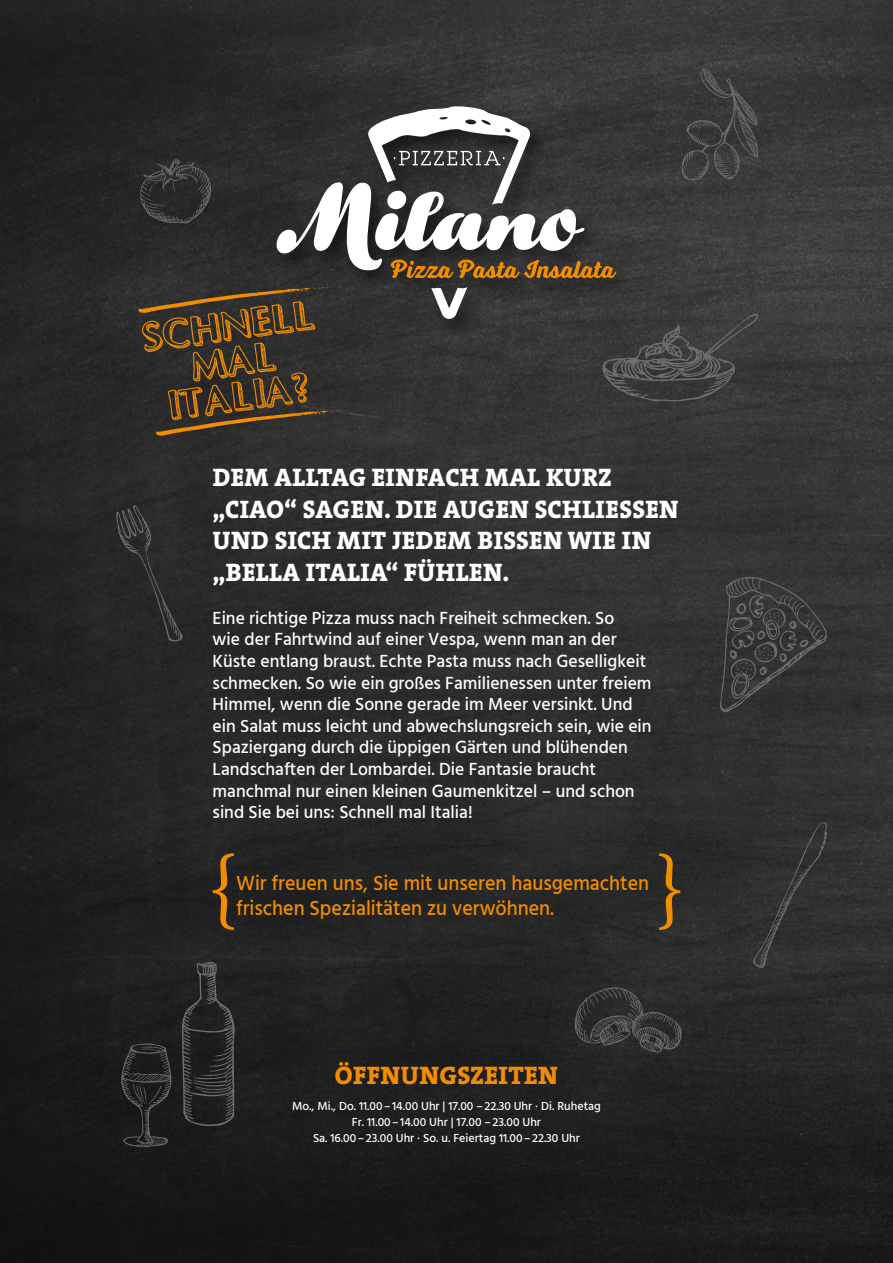
<style>
.page{position:relative;width:893px;height:1263px;background:#fff}
.page>*{position:absolute;margin:0;border:0;box-sizing:border-box;transform-origin:0 0}
.t1{font:800 25.5px/31.5px "The Serif B W8";letter-spacing:.015em;color:#fff}
.t2{font:800 25.5px "The Serif B W8";letter-spacing:.015em;color:#f28d00}
.t3{font:500 21px/25.2px "Hind";color:#f28d00;scale:.95 1}
.t4{font:500 18px/21.6px "Hind";color:#fff}
.t5{font:500 12px/15.8px "Hind";color:#fff;text-align:center}
</style>
<div class="page">
<img style="left:0;top:0;width:893px;height:1263px">
<svg style="left:213px;top:853px;width:21px;height:77px;background:#5e4017"></svg>
<svg style="left:659px;top:853px;width:21px;height:77px;background:#64471d"></svg>
<svg style="left:121px;top:1043px;width:51px;height:104px;background:#282828"></svg>
<svg style="left:182px;top:961px;width:53px;height:166px;background:#2d2d2d"></svg>
<svg style="left:720px;top:577px;width:107px;height:136px;background:#3b3b3b"></svg>
<svg style="left:573px;top:987px;width:111px;height:66px;background:#363636"></svg>
<svg style="left:138px;top:68px;width:621px;height:368px;background:#45433e"></svg>
<svg style="left:752px;top:820px;width:76px;height:149px;background:#333"></svg>
<svg style="left:115px;top:505px;width:68px;height:138px;background:#2d2d2d"></svg>
<h1 class="t1" style="left:213px;top:462px;width:467px">DEM ALLTAG EINFACH MAL KURZ „CIAO“ SAGEN. DIE AUGEN SCHLIESSEN<br>UND SICH MIT JEDEM BISSEN WIE IN „BELLA ITALIA“ FÜHLEN.</h1>
<p class="t4" style="left:213px;top:608px;width:441px">Eine richtige Pizza muss nach Freiheit schmecken. So<br>wie der Fahrtwind auf einer Vespa, wenn man an der Küste entlang braust. Echte Pasta muss nach Geselligkeit schmecken. So wie ein großes Familienessen unter freiem Himmel, wenn die Sonne gerade im Meer versinkt. Und ein Salat muss leicht und abwechslungsreich sein, wie ein Spaziergang durch die üppigen Gärten und blühenden Landschaften der Lombardei. Die Fantasie braucht manchmal nur einen kleinen Gaumenkitzel – und schon sind Sie bei uns: Schnell mal Italia!</p>
<p class="t3" style="left:236px;top:872px;width:436px">Wir freuen uns, Sie mit unseren hausgemachten frischen Spezialitäten zu verwöhnen.</p>
<h1 class="t2" style="left:335px;top:1058px;width:225px">ÖFFNUNGSZEITEN</h1>
<p class="t5" style="left:292px;top:1099px;width:310px">Mo., Mi., Do. 11.00–14.00 Uhr | 17.00 –22.30 Uhr · Di. Ruhetag<br>Fr. 11.00–14.00 Uhr | 17.00 –23.00 Uhr<br>Sa. 16.00–23.00 Uhr · So. u. Feiertag 11.00–22.30 Uhr</p>
</div>
